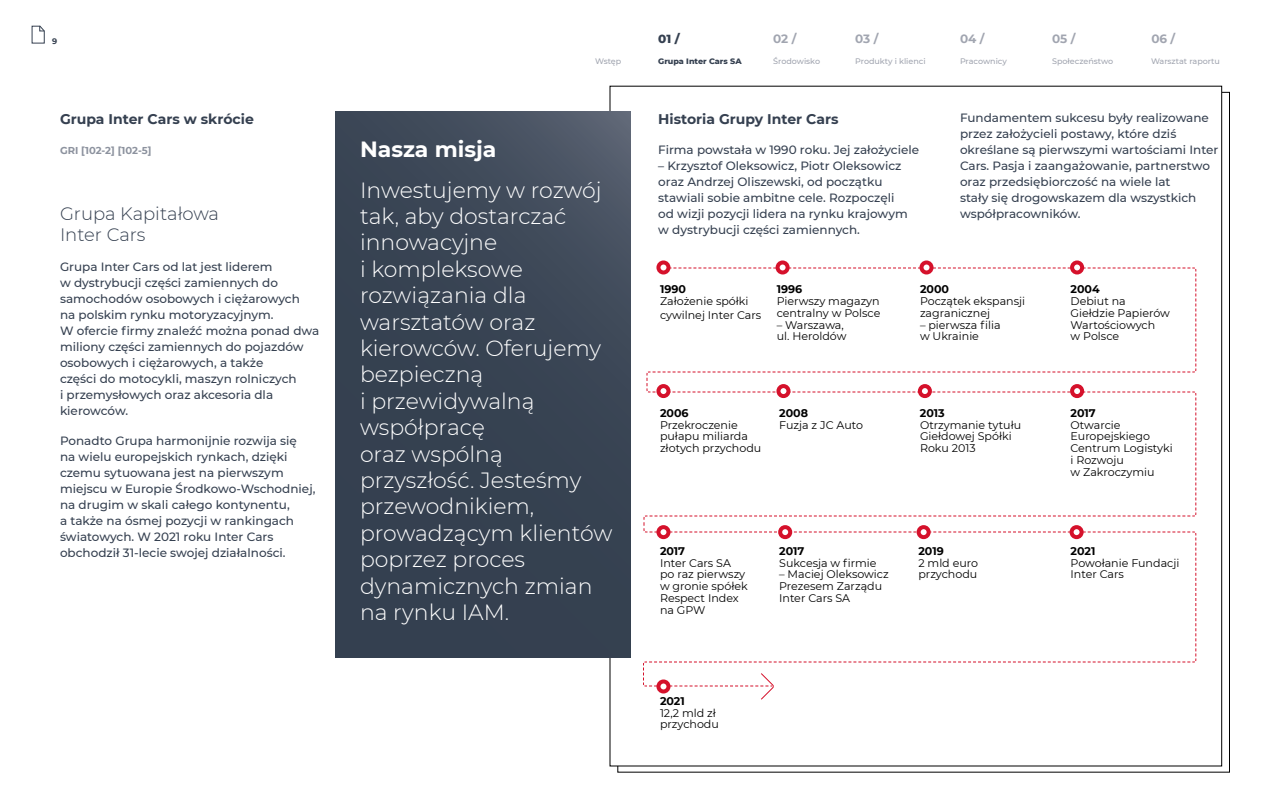
<style>
.page{position:relative;width:1280px;height:800px;background:#fff}
.page>*{position:absolute;margin:0;border:0;box-sizing:border-box;transform-origin:0 0}
.t1{font:300 22px/26.4px "Montserrat";color:#fff}
.t2{font:700 22px "Montserrat";color:#fff}
.t3{font:300 18px/21.6px "Montserrat";color:#354050}
.t4{font:700 14px "Montserrat";color:#354050}
.t5{font:500 12px/16px "Montserrat";color:#354050}
.t6{font:700 12px "Montserrat";color:#a1a5b0}
.t7{font:800 12px "Montserrat";color:#354050}
.t8{font:11.1px/11.9px "Montserrat";color:#000}
.t9{font:700 11.1px "Montserrat";color:#000}
.t10{font:700 10px "Montserrat";color:#8c929e}
.t11{font:500 8px "Montserrat";color:#a1a5b0}
.t12{font:800 8px "Montserrat";color:#354050}
.t13{font:700 8px "Montserrat";color:#354050}
</style>
<div class="page">
<svg style="left:31px;top:25px;width:14px;height:19px"></svg>
<svg style="left:336px;top:111px;width:294px;height:547px;background:#394454"></svg>
<div style="left:656px;top:260px;width:14px;height:14px;border:4px solid #d5112b;border-radius:50%"></div>
<div style="left:776px;top:260px;width:14px;height:14px;border:4px solid #d5112b;border-radius:50%"></div>
<div style="left:920px;top:260px;width:14px;height:14px;border:4px solid #d5112b;border-radius:50%"></div>
<div style="left:1070px;top:260px;width:14px;height:14px;border:4px solid #d5112b;border-radius:50%"></div>
<svg style="left:643px;top:268px;width:553px;height:432px"></svg>
<p class="t13" style="left:52px;top:35px;width:7px">9</p>
<p class="t4" style="left:60px;top:109px;width:195px">Grupa Inter Cars w skrócie</p>
<p class="t10" style="left:60px;top:143px;width:93px">GRI [102-2] [102-5]</p>
<h2 class="t3" style="left:60px;top:202px;width:161px">Grupa Kapitałowa<br>Inter Cars</h2>
<p class="t5" style="left:60px;top:259px;width:261px">Grupa Inter Cars od lat jest liderem<br>w dystrybucji części zamiennych do samochodów osobowych i ciężarowych<br>na polskim rynku motoryzacyjnym.<br>W ofercie firmy znaleźć można ponad dwa miliony części zamiennych do pojazdów osobowych i ciężarowych, a także<br>części do motocykli, maszyn rolniczych<br>i przemysłowych oraz akcesoria dla kierowców.</p>
<p class="t5" style="left:60px;top:433px;width:257px">Ponadto Grupa harmonijnie rozwija się<br>na wielu europejskich rynkach, dzięki czemu sytuowana jest na pierwszym miejscu w Europie Środkowo-Wschodniej, na drugim w skali całego kontynentu,<br>a także na ósmej pozycji w rankingach światowych. W 2021 roku Inter Cars obchodził 31-lecie swojej działalności.</p>
<p class="t11" style="left:595px;top:55px;width:28px">Wstęp</p>
<h1 class="t2" style="left:360px;top:134px;width:138px">Nasza misja</h1>
<p class="t1" style="left:360px;top:176px;width:254px">Inwestujemy w rozwój tak, aby dostarczać innowacyjne<br>i kompleksowe rozwiązania dla warsztatów oraz kierowców. Oferujemy bezpieczną<br>i przewidywalną współpracę<br>oraz wspólną przyszłość. Jesteśmy przewodnikiem, prowadzącym klientów poprzez proces dynamicznych zmian na rynku IAM.</p>
<p class="t7" style="left:658px;top:30px;width:23px">01 /</p>
<p class="t6" style="left:773px;top:30px;width:25px">02 /</p>
<p class="t6" style="left:855px;top:30px;width:25px">03 /</p>
<p class="t6" style="left:960px;top:30px;width:26px">04 /</p>
<p class="t6" style="left:1052px;top:30px;width:25px">05 /</p>
<p class="t6" style="left:1151px;top:30px;width:25px">06 /</p>
<p class="t12" style="left:658px;top:55px;width:85px">Grupa Inter Cars SA</p>
<p class="t11" style="left:773px;top:55px;width:48px">Środowisko</p>
<p class="t11" style="left:855px;top:55px;width:72px">Produkty i klienci</p>
<p class="t11" style="left:960px;top:55px;width:48px">Pracownicy</p>
<p class="t11" style="left:1052px;top:55px;width:63px">Społeczeństwo</p>
<p class="t11" style="left:1151px;top:55px;width:71px">Warsztat raportu</p>
<p class="t4" style="left:658px;top:108px;width:182px">Historia Grupy Inter Cars</p>
<p class="t5" style="left:658px;top:141px;width:262px">Firma powstała w 1990 roku. Jej założyciele</p>
<p class="t5" style="left:658px;top:157px;width:251px">– Krzysztof Oleksowicz, Piotr Oleksowicz oraz Andrzej Oliszewski, od początku stawiali sobie ambitne cele. Rozpoczęli od wizji pozycji lidera na rynku krajowym w dystrybucji części zamiennych.</p>
<p class="t5" style="left:960px;top:109px;width:260px">Fundamentem sukcesu były realizowane przez założycieli postawy, które dziś określane są pierwszymi wartościami Inter Cars. Pasja i zaangażowanie, partnerstwo oraz przedsiębiorczość na wiele lat<br>stały się drogowskazem dla wszystkich współpracowników.</p>
<p class="t9" style="left:660px;top:281px;width:27px">1990</p>
<p class="t8" style="left:660px;top:294px;width:103px;line-height:14px">Założenie spółki cywilnej Inter Cars</p>
<p class="t9" style="left:777px;top:281px;width:27px">1996</p>
<p class="t8" style="left:777px;top:295px;width:105px">Pierwszy magazyn centralny w Polsce</p>
<p class="t8" style="left:777px;top:318px;width:71px">– Warszawa, ul. Heroldów</p>
<p class="t9" style="left:660px;top:405px;width:30px">2006</p>
<p class="t8" style="left:660px;top:418px;width:103px">Przekroczenie pułapu miliarda złotych przychodu</p>
<p class="t9" style="left:779px;top:405px;width:30px">2008</p>
<p class="t8" style="left:779px;top:418px;width:85px">Fuzja z JC Auto</p>
<p class="t9" style="left:920px;top:281px;width:31px">2000</p>
<p class="t8" style="left:920px;top:295px;width:107px">Początek ekspansji zagranicznej</p>
<p class="t8" style="left:920px;top:318px;width:82px">– pierwsza filia w Ukrainie</p>
<p class="t9" style="left:920px;top:405px;width:26px">2013</p>
<p class="t8" style="left:920px;top:418px;width:103px">Otrzymanie tytułu<br>Giełdowej Spółki<br>Roku 2013</p>
<p class="t9" style="left:660px;top:543px;width:27px">2017</p>
<p class="t8" style="left:660px;top:556px;width:89px">Inter Cars SA po raz pierwszy w gronie spółek<br>Respect Index na GPW</p>
<p class="t9" style="left:779px;top:543px;width:27px">2017</p>
<p class="t8" style="left:779px;top:556px;width:99px">Sukcesja w firmie</p>
<p class="t8" style="left:779px;top:568px;width:111px">– Maciej Oleksowicz<br>Prezesem Zarządu<br>Inter Cars SA</p>
<p class="t9" style="left:918px;top:543px;width:27px">2019</p>
<p class="t8" style="left:918px;top:556px;width:61px">2 mld euro przychodu</p>
<p class="t9" style="left:660px;top:693px;width:26px">2021</p>
<p class="t8" style="left:660px;top:706px;width:60px">12,2 mld zł przychodu</p>
<p class="t9" style="left:1071px;top:281px;width:31px">2004</p>
<p class="t8" style="left:1071px;top:295px;width:101px">Debiut na<br>Giełdzie Papierów<br>Wartościowych<br>w Polsce</p>
<p class="t9" style="left:1071px;top:405px;width:27px">2017</p>
<p class="t8" style="left:1071px;top:418px;width:104px">Otwarcie<br>Europejskiego<br>Centrum Logistyki i Rozwoju<br>w Zakroczymiu</p>
<p class="t9" style="left:1071px;top:543px;width:26px">2021</p>
<p class="t8" style="left:1071px;top:556px;width:110px">Powołanie Fundacji<br>Inter Cars</p>
</div>
